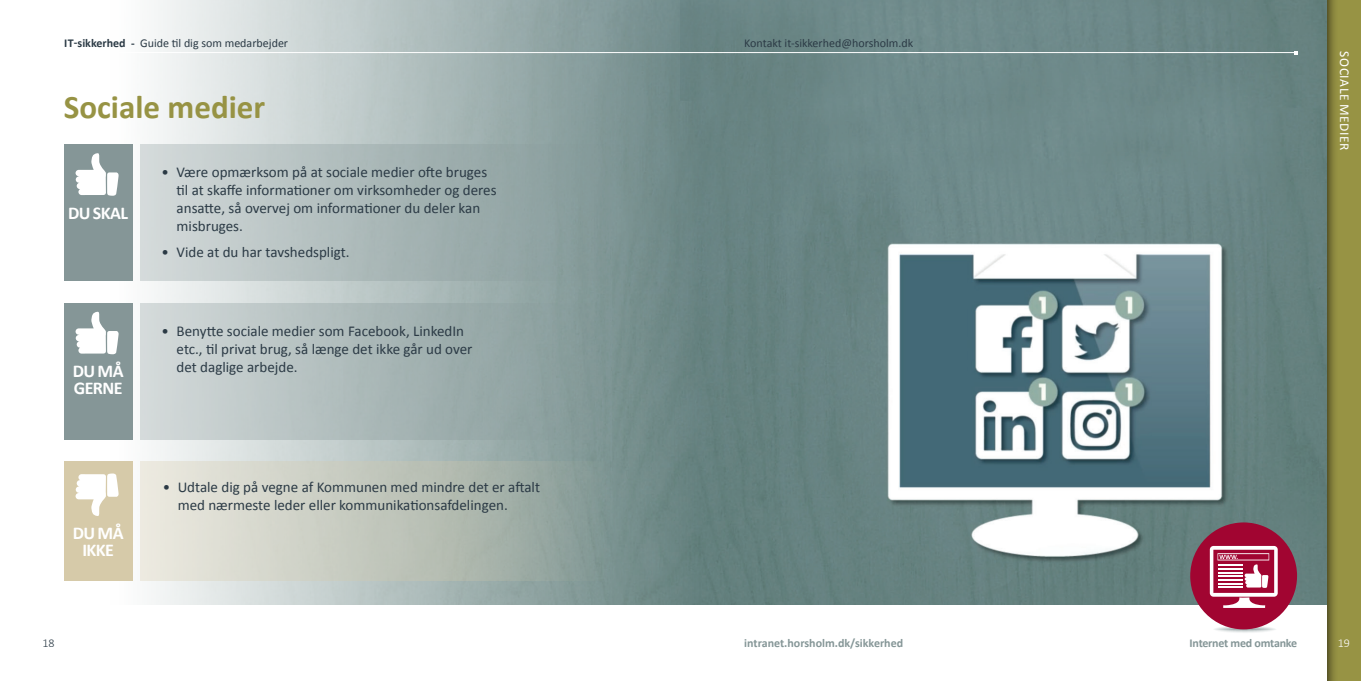
<style>
.page{position:relative;width:1361px;height:681px;background:#fff}
.page>*{position:absolute;margin:0;border:0;box-sizing:border-box;transform-origin:0 0}
.t1{font:700 33px "Calibri";color:#979344}
.t2{font:700 18px/16.5px "Calibri";letter-spacing:-.03em;color:#fff}
.t3{font:15px/18px "Calibri";color:#2b3a45}
.t4{font:13.5px "Calibri";letter-spacing:.04em;color:#fff}
.t5{font:12px "Calibri";color:#2b3a45}
.t6{font:700 12px "Calibri";letter-spacing:-.01em;color:#859697}
.t7{font:300 12px "Calibri";color:#fff}
.t8{font:300 12px "Calibri";color:#2b3a45}
.s1{font-weight:700}
</style>
<div class="page">
<div style="left:1324px;top:0;width:37px;height:680px;background:#231f20;opacity:.75"></div>
<img style="left:111px;top:0;width:1216px;height:604px">
<div style="left:140px;top:145px;width:472px;height:136px;background:linear-gradient(to right,#d5dada,#819796)"></div>
<div style="left:140px;top:303px;width:472px;height:136px;background:linear-gradient(to right,#d5dadb,#7f9694)"></div>
<div style="left:65px;top:145px;width:68px;height:136px;background:#859697"></div>
<div style="left:65px;top:303px;width:68px;height:136px;background:#859697"></div>
<svg style="left:76px;top:153px;width:43px;height:43px"></svg>
<svg style="left:76px;top:311px;width:43px;height:43px"></svg>
<div style="left:140px;top:461px;width:472px;height:119px;background:linear-gradient(to right,#f2ede1,#899b95)"></div>
<div style="left:65px;top:461px;width:68px;height:119px;background:#d6caa9"></div>
<svg style="left:76px;top:473px;width:43px;height:43px"></svg>
<hr style="left:64px;top:52px;width:1232px;height:1px;background:#fff">
<svg style="left:1212px;top:625px;width:64px;height:8px"></svg>
<div style="left:1190px;top:522px;width:107px;height:107px;background:#a10531;border-radius:50%"></div>
<svg style="left:1209px;top:545px;width:68px;height:62px"></svg>
<p class="t5" style="left:64px;top:36px;width:226px"><span class="s1">IT-sikkerhed -</span> Guide til dig som medarbejder</p>
<h1 class="t1" style="left:64px;top:86px;width:203px">Sociale medier</h1>
<p class="t2" style="left:68px;top:204px;width:61px">DU SKAL</p>
<p class="t2" style="left:73px;top:363px;width:52px">DU MÅ<br>GERNE</p>
<p class="t2" style="left:73px;top:524px;width:52px;text-align:center">DU MÅ<br>IKKE</p>
<p class="t3" style="left:177px;top:163px;width:321px;text-indent:-15px">• Være opmærksom på at sociale medier ofte bruges til at skaffe informationer om virksomheder og deres ansatte, så overvej om informationer du deler kan misbruges.</p>
<p class="t3" style="left:162px;top:243px;width:189px">• Vide at du har tavshedspligt.</p>
<p class="t3" style="left:177px;top:322px;width:297px;text-indent:-15px">• Benytte sociale medier som Facebook, LinkedIn etc., til privat brug, så længe det ikke går ud over det daglige arbejde.</p>
<p class="t3" style="left:178px;top:478px;width:364px;text-indent:-15px">• Udtale dig på vegne af Kommunen med mindre det er aftalt med nærmeste leder eller kommunikationsafdelingen.</p>
<p class="t5" style="left:744px;top:36px;width:170px">Kontakt it-sikkerhed@horsholm.dk</p>
<p class="t6" style="left:744px;top:635px;width:160px">intranet.horsholm.dk/sikkerhed</p>
<p class="t8" style="left:43px;top:635px;width:14px">18</p>
<p class="t6" style="left:1189px;top:635px;width:109px">Internet med omtanke</p>
<p class="t4" style="left:1353px;top:51px;width:100px;rotate:90deg">SOCIALE MEDIER</p>
<p class="t7" style="left:1338px;top:635px;width:14px">19</p>
</div>
